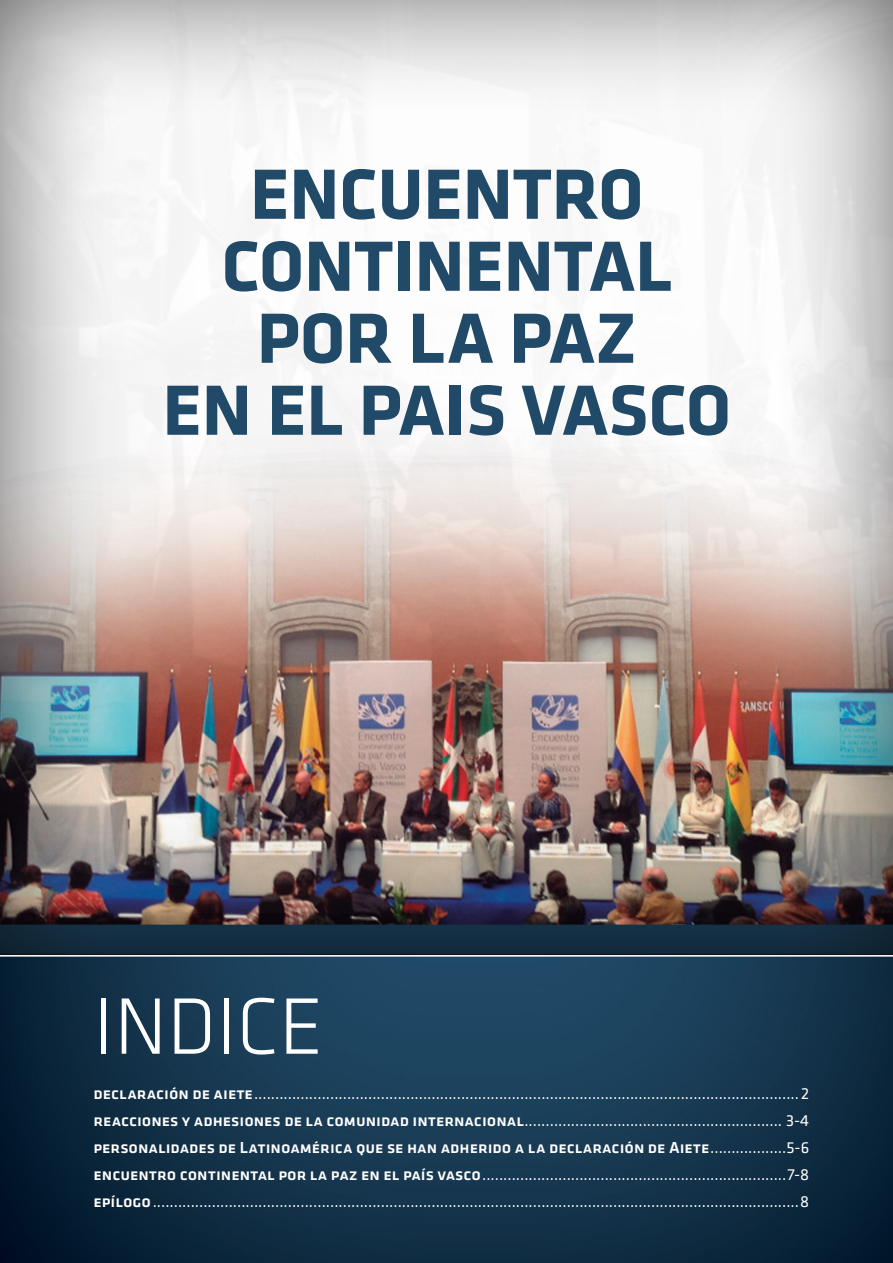
<style>
.page{position:relative;width:893px;height:1263px;background:#fff}
.page>*{position:absolute;margin:0;border:0;box-sizing:border-box;transform-origin:0 0}
.t1{font:300 82.95px "Klavika";color:#fff}
.t2{font:700 73.65px/72px "Klavika";color:#204a68;text-align:center}
.t3{font:16.5px/27px "Klavika";color:#fff;text-align:justify}
.s1{font-weight:500}
</style>
<div class="page">
<img style="left:0;top:955px;width:893px;height:308px">
<div style="left:0;top:0;width:893px;height:955px;background:#000;opacity:.75"></div>
<img style="left:0;top:0;width:893px;height:912px">
<h2 class="t2" style="left:163px;top:160px;width:570px">ENCUENTRO<br>CONTINENTAL<br>POR LA PAZ<br>EN EL PAIS VASCO</h2>
<h1 class="t1" style="left:94px;top:981px;width:231px">INDICE</h1>
<p class="t3" style="left:94px;top:1080px;width:717px"><span class="s1">declaración de aiete</span>................................................................................................................................. 2 <span class="s1">reacciones y adhesiones de la comunidad internacional</span>............................................................. 3-4 <span class="s1">personalidades de Latinoamérica que se han adherido a la declaración de Aiete</span>..................5-6 <span class="s1">encuentro continental por la paz en el país vasco</span>........................................................................7-8 <span class="s1">epílogo</span>.........................................................................................................................................................8</p>
</div>
